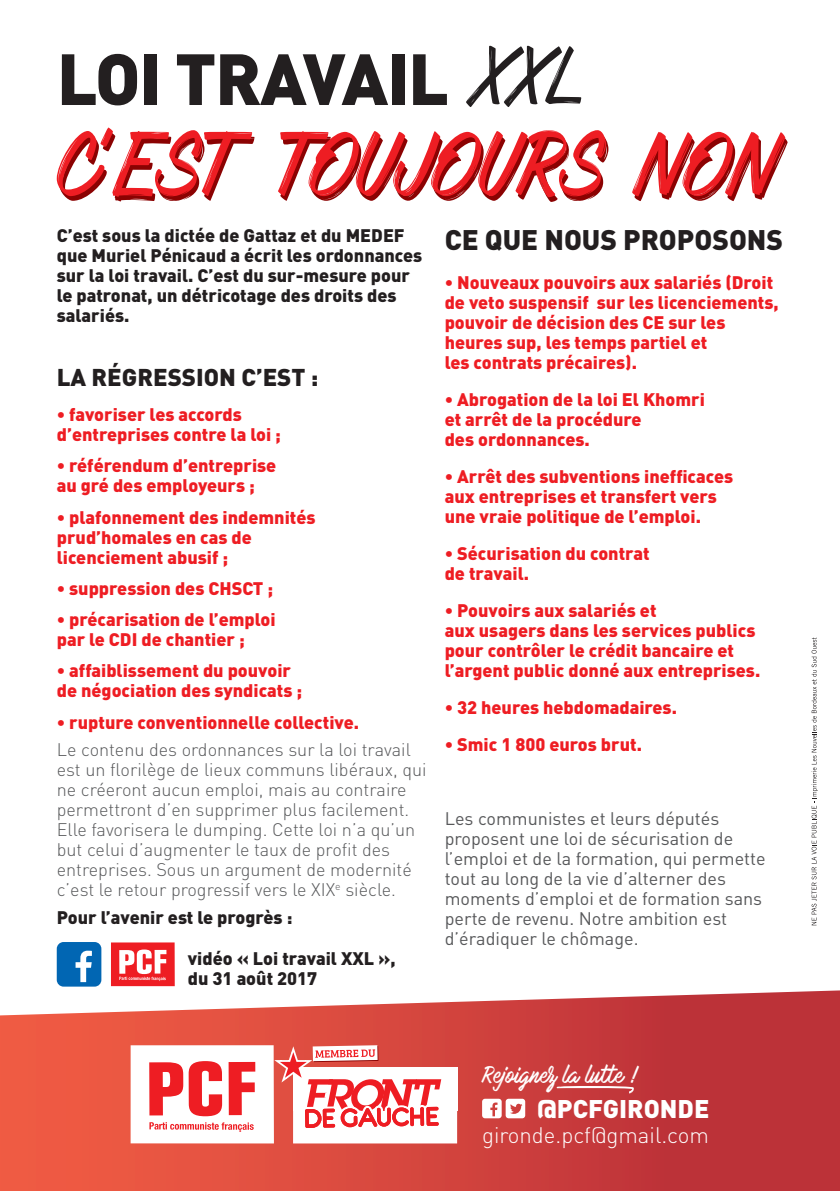
<style>
.page{position:relative;width:840px;height:1191px;background:#fff}
.page>*{position:absolute;margin:0;border:0;box-sizing:border-box;transform-origin:0 0}
.t1{font:80.6px "Mark My Words";letter-spacing:-.075em;color:#8b0202}
.t2{font:900 71.2px "DIN";letter-spacing:-.02em;color:#231f20}
.t3{font:900 28px "DIN";color:#231f20}
.t4{font:900 25.2px "DIN";color:#fff}
.t5{font:900 24px "DIN";color:#231f20}
.t6{font:300 22.2px "DIN";color:#fff}
.t7{font:20.8px "Mark My Words";color:#fff}
.t8{font:900 18px/20px "DIN";color:#ee1d23}
.t9{font:300 18px/20px "DIN";color:#57585a}
.t10{font:900 18px/20px "DIN";color:#231f20}
.t11{font:18px/20px "DIN";color:#57585a}
.s1{font-family:"Mark My Words";font-weight:400;font-size:72.6px}
</style>
<div class="page">
<svg style="left:811px;top:637px;width:6px;height:288px"></svg>
<div style="left:111px;top:942px;width:64px;height:44px;background:#ee1d23"></div>
<svg style="left:119px;top:949px;width:47px;height:32px"></svg>
<svg style="left:57px;top:942px;width:44px;height:44px;background:#267cbe"></svg>
<svg style="left:0;top:990px;width:839px;height:201px;background:#d4514c"></svg>
<div style="left:130px;top:1045px;width:144px;height:98px;background:#fff"></div>
<svg style="left:149px;top:1061px;width:73px;height:55px"></svg>
<svg style="left:228px;top:1062px;width:27px;height:53px"></svg>
<svg style="left:149px;top:1122px;width:104px;height:10px"></svg>
<svg style="left:268px;top:1040px;width:189px;height:103px"></svg>
<svg style="left:482px;top:1098px;width:43px;height:20px"></svg>
<svg style="left:556px;top:1085px;width:78px;height:8px"></svg>
<h2 class="t2" style="left:57px;top:32px;width:532px">LOI TRAVAIL <span class="s1">XXL</span></h2>
<h1 class="t1" style="left:59px;top:126px;width:725px">C’EST TOUJOURS NON</h1>
<p class="t10" style="left:57px;top:224px;width:367px">C’est sous la dictée de Gattaz et du MEDEF que Muriel Pénicaud a écrit les ordonnances sur la loi travail. C’est du sur-mesure pour le patronat, un détricotage des droits des salariés.</p>
<h3 class="t5" style="left:57px;top:361px;width:263px">LA RÉGRESSION C’EST :</h3>
<p class="t8" style="left:57px;top:404px;width:225px">• favoriser les accords d’entreprises contre la loi ;</p>
<p class="t8" style="left:57px;top:455px;width:221px">• référendum d’entreprise au gré des employeurs ;</p>
<p class="t8" style="left:57px;top:506px;width:260px">• plafonnement des indemnités prud’homales en cas de licenciement abusif ;</p>
<p class="t8" style="left:57px;top:577px;width:218px">• suppression des CHSCT ;</p>
<p class="t8" style="left:57px;top:609px;width:220px">• précarisation de l’emploi par le CDI de chantier ;</p>
<p class="t8" style="left:57px;top:660px;width:247px">• affaiblissement du pouvoir de négociation des syndicats ;</p>
<p class="t8" style="left:57px;top:711px;width:304px">• rupture conventionnelle collective.</p>
<p class="t9" style="left:57px;top:739px;width:371px">Le contenu des ordonnances sur la loi travail est un florilège de lieux communs libéraux, qui ne créeront aucun emploi, mais au contraire permettront d’en supprimer plus facilement.<br>Elle favorisera le dumping. Cette loi n’a qu’un but celui d’augmenter le taux de profit des entreprises. Sous un argument de modernité c’est le retour progressif vers le XIX<sup>e</sup> siècle.</p>
<p class="t10" style="left:57px;top:906px;width:237px">Pour l’avenir est le progrès :</p>
<p class="t10" style="left:188px;top:947px;width:209px">vidéo « Loi travail XXL », du 31 août 2017</p>
<h3 class="t3" style="left:444px;top:221px;width:340px">CE QUE NOUS PROPOSONS</h3>
<p class="t8" style="left:444px;top:271px;width:335px">• Nouveaux pouvoirs aux salariés (Droit de veto suspensif sur les licenciements, pouvoir de décision des CE sur les heures sup, les temps partiel et<br>les contrats précaires).</p>
<p class="t8" style="left:444px;top:388px;width:261px">• Abrogation de la loi El Khomri et arrêt de la procédure<br>des ordonnances.</p>
<p class="t8" style="left:444px;top:465px;width:290px">• Arrêt des subventions inefficaces aux entreprises et transfert vers une vraie politique de l’emploi.</p>
<p class="t8" style="left:444px;top:542px;width:206px">• Sécurisation du contrat de travail.</p>
<p class="t8" style="left:444px;top:599px;width:317px">• Pouvoirs aux salariés et<br>aux usagers dans les services publics pour contrôler le crédit bancaire et l’argent public donné aux entreprises.</p>
<p class="t8" style="left:444px;top:696px;width:234px">• 32 heures hebdomadaires.</p>
<p class="t8" style="left:444px;top:733px;width:199px">• Smic 1 800 euros brut.</p>
<p class="t11" style="left:444px;top:808px;width:322px">Les communistes et leurs députés proposent une loi de sécurisation de l’emploi et de la formation, qui permette tout au long de la vie d’alterner des moments d’emploi et de formation sans perte de revenu. Notre ambition est d’éradiquer le chômage.</p>
<p class="t7" style="left:482px;top:1063px;width:160px">Rejoignez la lutte !</p>
<h3 class="t4" style="left:537px;top:1092px;width:174px">@PCFGIRONDE</h3>
<p class="t6" style="left:482px;top:1121px;width:228px">gironde.pcf@gmail.com</p>
</div>
